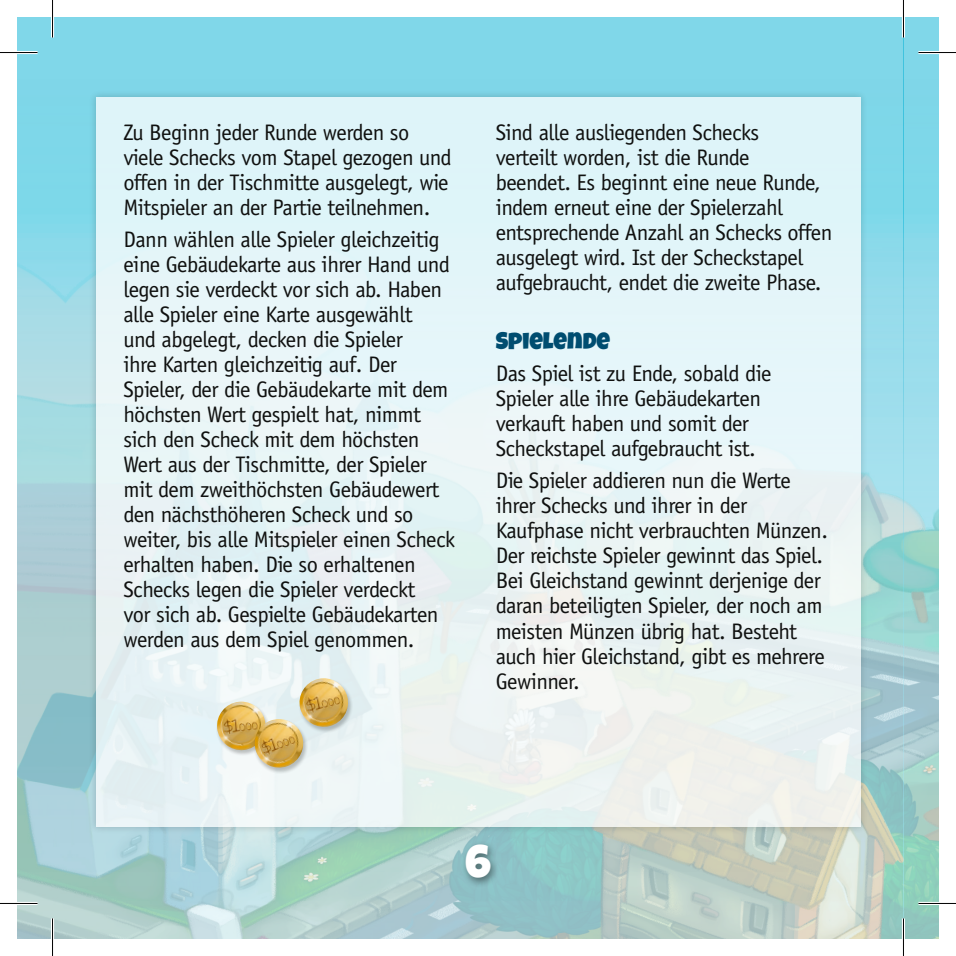
<style>
.page{position:relative;width:956px;height:956px;background:#fff}
.page>*{position:absolute;margin:0;border:0;box-sizing:border-box;transform-origin:0 0}
.t1{font:45px "Luckiest Guy";color:#fff}
.t2{font:23.5px "Luckiest Guy";color:#004d70}
.t3{font:22.5px/25px "Officina Sans Std";letter-spacing:-.025em;color:#101110}
</style>
<div class="page">
<img style="left:17px;top:17px;width:921px;height:921px">
<div style="left:460px;top:840px;width:40px;height:48px;background:#101110;opacity:.5"></div>
<div style="left:88px;top:89px;width:779px;height:745px;background:#101110;opacity:.25"></div>
<div style="left:96px;top:97px;width:764px;height:729px;background:linear-gradient(to right,#e6f4f7,#e7f4f5)"></div>
<hr style="left:938px;top:89px;width:1px;height:745px;background:#101110;opacity:.25">
<div style="left:216px;top:701px;width:55px;height:55px;background:#101110;opacity:.25"></div>
<img style="left:216px;top:701px;width:51px;height:50px">
<div style="left:253px;top:719px;width:55px;height:55px;background:#101110;opacity:.25"></div>
<img style="left:251px;top:719px;width:55px;height:51px">
<div style="left:298px;top:678px;width:55px;height:55px;background:#101110;opacity:.25"></div>
<img style="left:297px;top:678px;width:53px;height:51px">
<hr style="left:0;top:51px;width:38px;height:3px;background:#fff">
<hr style="left:918px;top:51px;width:37px;height:3px;background:#fff">
<hr style="left:0;top:901px;width:38px;height:3px;background:#fff">
<hr style="left:918px;top:901px;width:37px;height:3px;background:#fff">
<hr style="left:51px;top:0;width:3px;height:37px;background:#fff">
<hr style="left:51px;top:918px;width:3px;height:37px;background:#fff">
<hr style="left:901px;top:0;width:3px;height:37px;background:#fff">
<hr style="left:901px;top:918px;width:3px;height:37px;background:#fff">
<hr style="left:0;top:52px;width:38px;height:1px;background:#000">
<hr style="left:918px;top:52px;width:37px;height:1px;background:#000">
<hr style="left:0;top:902px;width:38px;height:1px;background:#000">
<hr style="left:918px;top:902px;width:37px;height:1px;background:#000">
<hr style="left:52px;top:0;width:1px;height:37px;background:#000">
<hr style="left:52px;top:918px;width:1px;height:37px;background:#000">
<hr style="left:902px;top:0;width:1px;height:37px;background:#000">
<hr style="left:902px;top:918px;width:1px;height:37px;background:#000">
<p class="t3" style="left:123px;top:120px;width:330px">Zu Beginn jeder Runde werden so viele Schecks vom Stapel gezogen und offen in der Tischmitte ausgelegt, wie Mitspieler an der Partie teilnehmen.</p>
<p class="t3" style="left:123px;top:227px;width:333px">Dann wählen alle Spieler gleichzeitig eine Gebäudekarte aus ihrer Hand und legen sie verdeckt vor sich ab. Haben alle Spieler eine Karte ausgewählt<br>und abgelegt, decken die Spieler<br>ihre Karten gleichzeitig auf. Der Spieler, der die Gebäudekarte mit dem höchsten Wert gespielt hat, nimmt sich den Scheck mit dem höchsten Wert aus der Tischmitte, der Spieler mit dem zweithöchsten Gebäudewert den nächsthöheren Scheck und so weiter, bis alle Mitspieler einen Scheck erhalten haben. Die so erhaltenen Schecks legen die Spieler verdeckt<br>vor sich ab. Gespielte Gebäudekarten werden aus dem Spiel genommen.</p>
<p class="t3" style="left:495px;top:120px;width:338px">Sind alle ausliegenden Schecks<br>verteilt worden, ist die Runde<br>beendet. Es beginnt eine neue Runde, indem erneut eine der Spielerzahl entsprechende Anzahl an Schecks offen ausgelegt wird. Ist der Scheckstapel aufgebraucht, endet die zweite Phase.</p>
<p class="t2" style="left:495px;top:325px;width:116px">SPIELENDE</p>
<p class="t3" style="left:495px;top:361px;width:277px">Das Spiel ist zu Ende, sobald die<br>Spieler alle ihre Gebäudekarten verkauft haben und somit der<br>Scheckstapel aufgebraucht ist.</p>
<p class="t3" style="left:495px;top:468px;width:334px">Die Spieler addieren nun die Werte ihrer Schecks und ihrer in der Kaufphase nicht verbrauchten Münzen.<br>Der reichste Spieler gewinnt das Spiel.<br>Bei Gleichstand gewinnt derjenige der daran beteiligten Spieler, der noch am meisten Münzen übrig hat. Besteht auch hier Gleichstand, gibt es mehrere Gewinner.</p>
<h1 class="t1" style="left:465px;top:831px;width:27px">6</h1>
</div>
